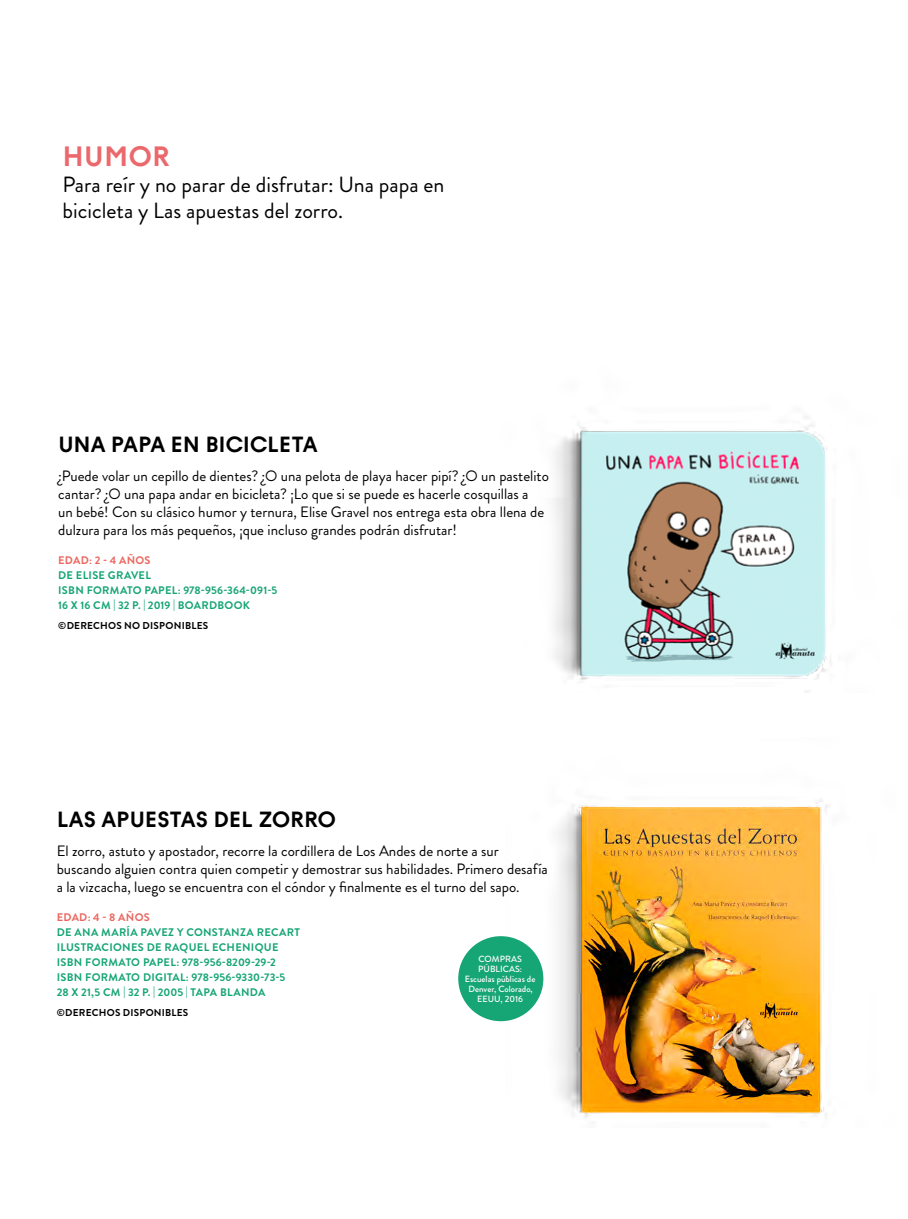
<style>
.page{position:relative;width:908px;height:1219px;background:#fff}
.page>*{position:absolute;margin:0;border:0;box-sizing:border-box;transform-origin:0 0}
.t1{font:700 28px "Funkis A Inktraps";color:#eb696c}
.t2{font:22px/26.4px "Brandon Grotesque";color:#000}
.t3{font:700 22px "Funkis A Inktraps";letter-spacing:-.02em;color:#000}
.t4{font:15px/18px "Brandon Grotesque";color:#000}
.t5{font:700 11px/15px "Brandon Grotesque";letter-spacing:.025em;color:#16a574}
.t6{font:700 11px "Brandon Grotesque";letter-spacing:.03em;color:#eb665f}
.t7{font:700 10px "Brandon Grotesque";letter-spacing:.02em;color:#000}
.t8{font:500 9px/10px "Brandon Grotesque";color:#fff;text-align:center}
</style>
<div class="page">
<img style="left:553px;top:416px;width:278px;height:276px">
<img style="left:507px;top:799px;width:321px;height:319px">
<div style="left:458px;top:936px;width:85px;height:85px;background:#16a574;border-radius:50%"></div>
<h1 class="t1" style="left:62px;top:139px;width:110px">HUMOR</h1>
<h2 class="t2" style="left:62px;top:172px;width:383px">Para reír y no parar de disfrutar: Una papa en bicicleta y Las apuestas del zorro.</h2>
<h2 class="t3" style="left:58px;top:431px;width:261px">UNA PAPA EN BICICLETA</h2>
<p class="t4" style="left:58px;top:467px;width:492px">¿Puede volar un cepillo de dientes? ¿O una pelota de playa hacer pipí? ¿O un pastelito cantar? ¿O una papa andar en bicicleta? ¡Lo que si se puede es hacerle cosquillas a<br>un bebé! Con su clásico humor y ternura, Elise Gravel nos entrega esta obra llena de dulzura para los más pequeños, ¡que incluso grandes podrán disfrutar!</p>
<p class="t6" style="left:58px;top:553px;width:94px">EDAD: 2 - 4 AÑOS</p>
<p class="t5" style="left:58px;top:568px;width:220px">DE ELISE GRAVEL<br>ISBN FORMATO PAPEL: 978-956-364-091-5<br>16 X 16 CM | 32 P. | 2019 | BOARDBOOK</p>
<p class="t7" style="left:58px;top:619px;width:151px">© DERECHOS NO DISPONIBLES</p>
<h2 class="t3" style="left:57px;top:806px;width:281px">LAS APUESTAS DEL ZORRO</h2>
<p class="t4" style="left:57px;top:842px;width:492px">El zorro, astuto y apostador, recorre la cordillera de Los Andes de norte a sur buscando alguien contra quien competir y demostrar sus habilidades. Primero desafía a la vizcacha, luego se encuentra con el cóndor y finalmente es el turno del sapo.</p>
<p class="t6" style="left:57px;top:909px;width:94px">EDAD: 4 - 8 AÑOS</p>
<p class="t5" style="left:57px;top:925px;width:244px">DE ANA MARÍA PAVEZ Y CONSTANZA RECART ILUSTRACIONES DE RAQUEL ECHENIQUE ISBN FORMATO PAPEL: 978-956-8209-29-2<br>ISBN FORMATO DIGITAL: 978-956-9330-73-5<br>28 X 21,5 CM | 32 P. | 2005 | TAPA BLANDA</p>
<p class="t7" style="left:57px;top:1005px;width:133px">© DERECHOS DISPONIBLES</p>
<p class="t8" style="left:464px;top:954px;width:72px">COMPRAS<br>PÚBLICAS:<br>Escuelas públicas de<br>Denver, Colorado,<br>EEUU, 2016</p>
</div>
